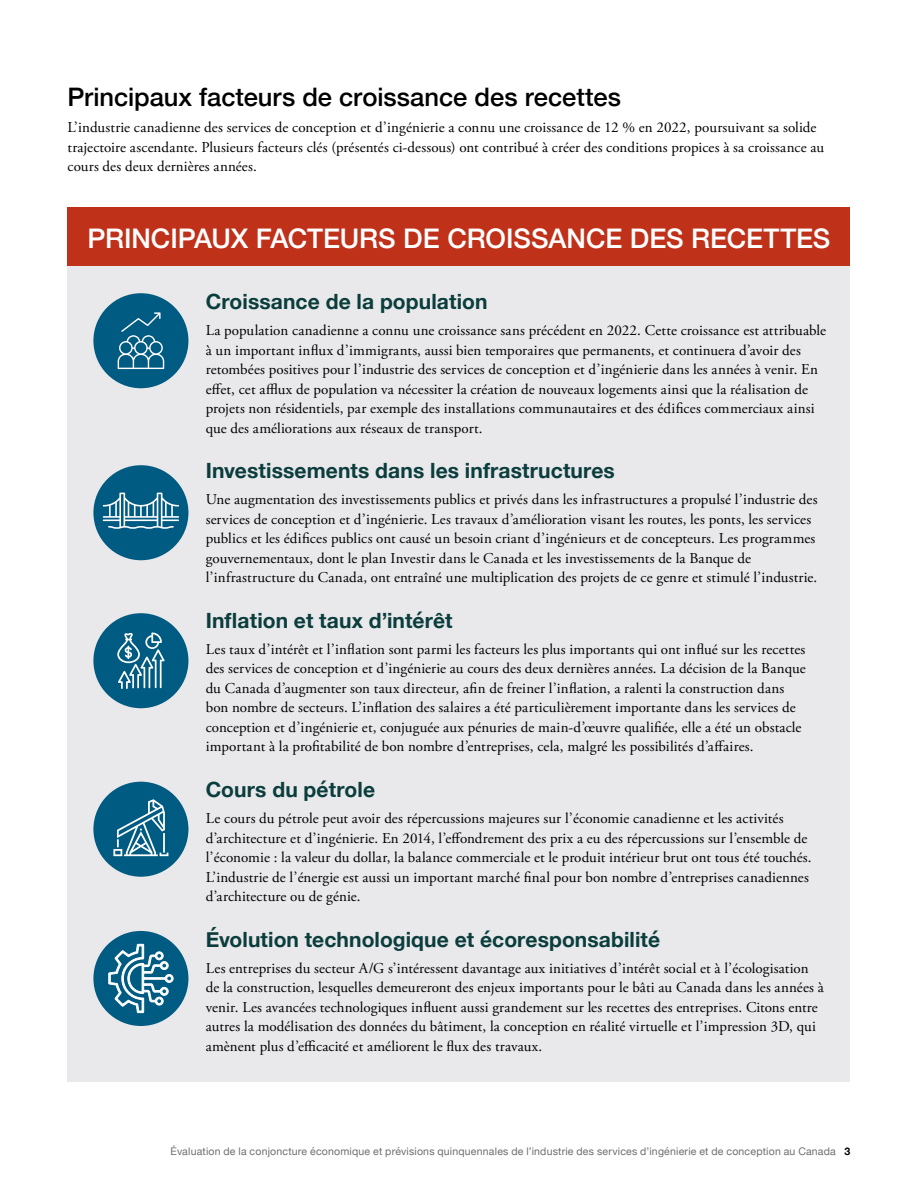
<style>
.page{position:relative;width:918px;height:1188px;background:#fff}
.page>*{position:absolute;margin:0;border:0;box-sizing:border-box;transform-origin:0 0}
.t1{font:500 27px "Helvetica Neue";letter-spacing:-.005em;color:#fff}
.t2{font:500 25.5px "Helvetica Neue";color:#000}
.t3{font:700 21px "Helvetica Neue";letter-spacing:.005em;color:#0b3d3d}
.t4{font:15px/19.5px "Adobe Garamond Pro";letter-spacing:.01em;color:#000}
.t5{font:10.5px "Helvetica Neue";letter-spacing:.02em;color:#6d6e71}
.s1{font-weight:700;color:#000}
</style>
<div class="page">
<div style="left:68px;top:208px;width:782px;height:874px;background:#e9e8ea"></div>
<div style="left:68px;top:208px;width:782px;height:58px;background:#c0311a"></div>
<div style="left:93px;top:293px;width:95px;height:95px;background:#005b82;border-radius:50%"></div>
<div style="left:93px;top:465px;width:95px;height:95px;background:#005b82;border-radius:50%"></div>
<div style="left:93px;top:613px;width:95px;height:95px;background:#005b82;border-radius:50%"></div>
<div style="left:93px;top:782px;width:95px;height:95px;background:#005b82;border-radius:50%"></div>
<div style="left:93px;top:931px;width:95px;height:95px;background:#005b82;border-radius:50%"></div>
<svg style="left:103px;top:493px;width:76px;height:36px"></svg>
<svg style="left:117px;top:632px;width:48px;height:57px"></svg>
<svg style="left:108px;top:940px;width:65px;height:76px"></svg>
<svg style="left:118px;top:312px;width:46px;height:57px"></svg>
<svg style="left:113px;top:799px;width:55px;height:57px"></svg>
<h2 class="t2" style="left:68px;top:76px;width:555px">Principaux facteurs de croissance des recettes</h2>
<p class="t4" style="left:68px;top:118px;width:758px">L’industrie canadienne des services de conception et d’ingénierie a connu une croissance de 12 % en 2022, poursuivant sa solide trajectoire ascendante. Plusieurs facteurs clés (présentés ci-dessous) ont contribué à créer des conditions propices à sa croissance au cours des deux dernières années.</p>
<h1 class="t1" style="left:88px;top:216px;width:744px">PRINCIPAUX FACTEURS DE CROISSANCE DES RECETTES</h1>
<h3 class="t3" style="left:206px;top:285px;width:283px">Croissance de la population</h3>
<p class="t4" style="left:206px;top:321px;width:622px">La population canadienne a connu une croissance sans précédent en 2022. Cette croissance est attribuable à un important influx d’immigrants, aussi bien temporaires que permanents, et continuera d’avoir des retombées positives pour l’industrie des services de conception et d’ingénierie dans les années à venir. En effet, cet afflux de population va nécessiter la création de nouveaux logements ainsi que la réalisation de projets non résidentiels, par exemple des installations communautaires et des édifices commerciaux ainsi que des améliorations aux réseaux de transport.</p>
<h3 class="t3" style="left:206px;top:454px;width:411px">Investissements dans les infrastructures</h3>
<p class="t4" style="left:206px;top:490px;width:613px">Une augmentation des investissements publics et privés dans les infrastructures a propulsé l’industrie des services de conception et d’ingénierie. Les travaux d’amélioration visant les routes, les ponts, les services publics et les édifices publics ont causé un besoin criant d’ingénieurs et de concepteurs. Les programmes gouvernementaux, dont le plan Investir dans le Canada et les investissements de la Banque de l’infrastructure du Canada, ont entraîné une multiplication des projets de ce genre et stimulé l’industrie.</p>
<h3 class="t3" style="left:206px;top:604px;width:248px">Inflation et taux d’intérêt</h3>
<p class="t4" style="left:206px;top:640px;width:601px">Les taux d’intérêt et l’inflation sont parmi les facteurs les plus importants qui ont influé sur les recettes des services de conception et d’ingénierie au cours des deux dernières années. La décision de la Banque du Canada d’augmenter son taux directeur, afin de freiner l’inflation, a ralenti la construction dans bon nombre de secteurs. L’inflation des salaires a été particulièrement importante dans les services de conception et d’ingénierie et, conjuguée aux pénuries de main-d’œuvre qualifiée, elle a été un obstacle important à la profitabilité de bon nombre d’entreprises, cela, malgré les possibilités d’affaires.</p>
<h3 class="t3" style="left:206px;top:773px;width:171px">Cours du pétrole</h3>
<p class="t4" style="left:206px;top:809px;width:607px">Le cours du pétrole peut avoir des répercussions majeures sur l’économie canadienne et les activités d’architecture et d’ingénierie. En 2014, l’effondrement des prix a eu des répercussions sur l’ensemble de l’économie : la valeur du dollar, la balance commerciale et le produit intérieur brut ont tous été touchés.<br>L’industrie de l’énergie est aussi un important marché final pour bon nombre d’entreprises canadiennes d’architecture ou de génie.</p>
<h3 class="t3" style="left:206px;top:923px;width:456px">Évolution technologique et écoresponsabilité</h3>
<p class="t4" style="left:206px;top:959px;width:620px">Les entreprises du secteur A/G s’intéressent davantage aux initiatives d’intérêt social et à l’écologisation de la construction, lesquelles demeureront des enjeux importants pour le bâti au Canada dans les années à venir. Les avancées technologiques influent aussi grandement sur les recettes des entreprises. Citons entre autres la modélisation des données du bâtiment, la conception en réalité virtuelle et l’impression 3D, qui amènent plus d’efficacité et améliorent le flux des travaux.</p>
<p class="t5" style="left:171px;top:1144px;width:681px">Évaluation de la conjoncture économique et prévisions quinquennales de l’industrie des services d’ingénierie et de conception au Canada <span class="s1">3</span></p>
</div>
